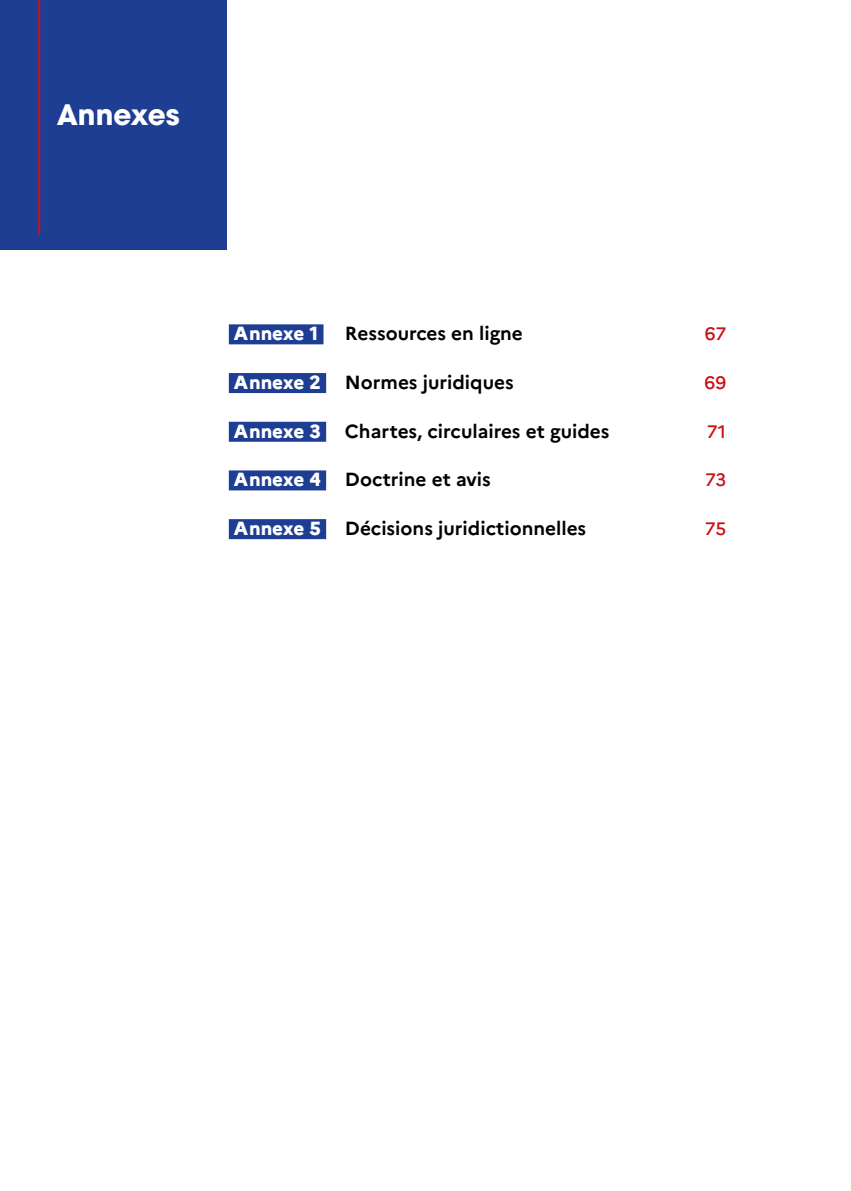
<style>
.page{position:relative;width:851px;height:1191px;background:#fff}
.page>*{position:absolute;margin:0;border:0;box-sizing:border-box;transform-origin:0 0}
.t1{font:700 28px "ITC Avant Garde Pro";color:#fff}
.t2{font:700 19px "Marianne";color:#000}
.t3{font:800 19px "Marianne";color:#fff}
.t4{font:500 18px "Marianne";letter-spacing:-.01em;color:#cd1013}
</style>
<div class="page">
<div style="left:0;top:0;width:227px;height:250px;background:#1d3e92"></div>
<hr style="left:38px;top:0;width:2px;height:234px;background:#cd1013">
<div style="left:229px;top:324px;width:94px;height:20px;background:#1d3e92"></div>
<div style="left:229px;top:373px;width:97px;height:20px;background:#1d3e92"></div>
<div style="left:229px;top:422px;width:97px;height:20px;background:#1d3e92"></div>
<div style="left:229px;top:470px;width:97px;height:20px;background:#1d3e92"></div>
<div style="left:229px;top:519px;width:97px;height:20px;background:#1d3e92"></div>
<h1 class="t1" style="left:57px;top:96px;width:125px">Annexes</h1>
<p class="t3" style="left:234px;top:322px;width:86px">Annexe 1</p>
<p class="t2" style="left:345px;top:322px;width:179px">Ressources en ligne</p>
<p class="t4" style="left:704px;top:323px;width:23px">67</p>
<p class="t4" style="left:704px;top:372px;width:23px">69</p>
<p class="t4" style="left:706px;top:420px;width:21px">71</p>
<p class="t4" style="left:705px;top:469px;width:23px">73</p>
<p class="t4" style="left:704px;top:518px;width:23px">75</p>
<p class="t3" style="left:234px;top:371px;width:89px">Annexe 2</p>
<p class="t2" style="left:345px;top:371px;width:170px">Normes juridiques</p>
<p class="t3" style="left:234px;top:419px;width:89px">Annexe 3</p>
<p class="t2" style="left:345px;top:419px;width:266px">Chartes, circulaires et guides</p>
<p class="t3" style="left:234px;top:468px;width:89px">Annexe 4</p>
<p class="t2" style="left:345px;top:468px;width:147px">Doctrine et avis</p>
<p class="t3" style="left:234px;top:517px;width:89px">Annexe 5</p>
<p class="t2" style="left:345px;top:517px;width:243px">Décisions juridictionnelles</p>
</div>
